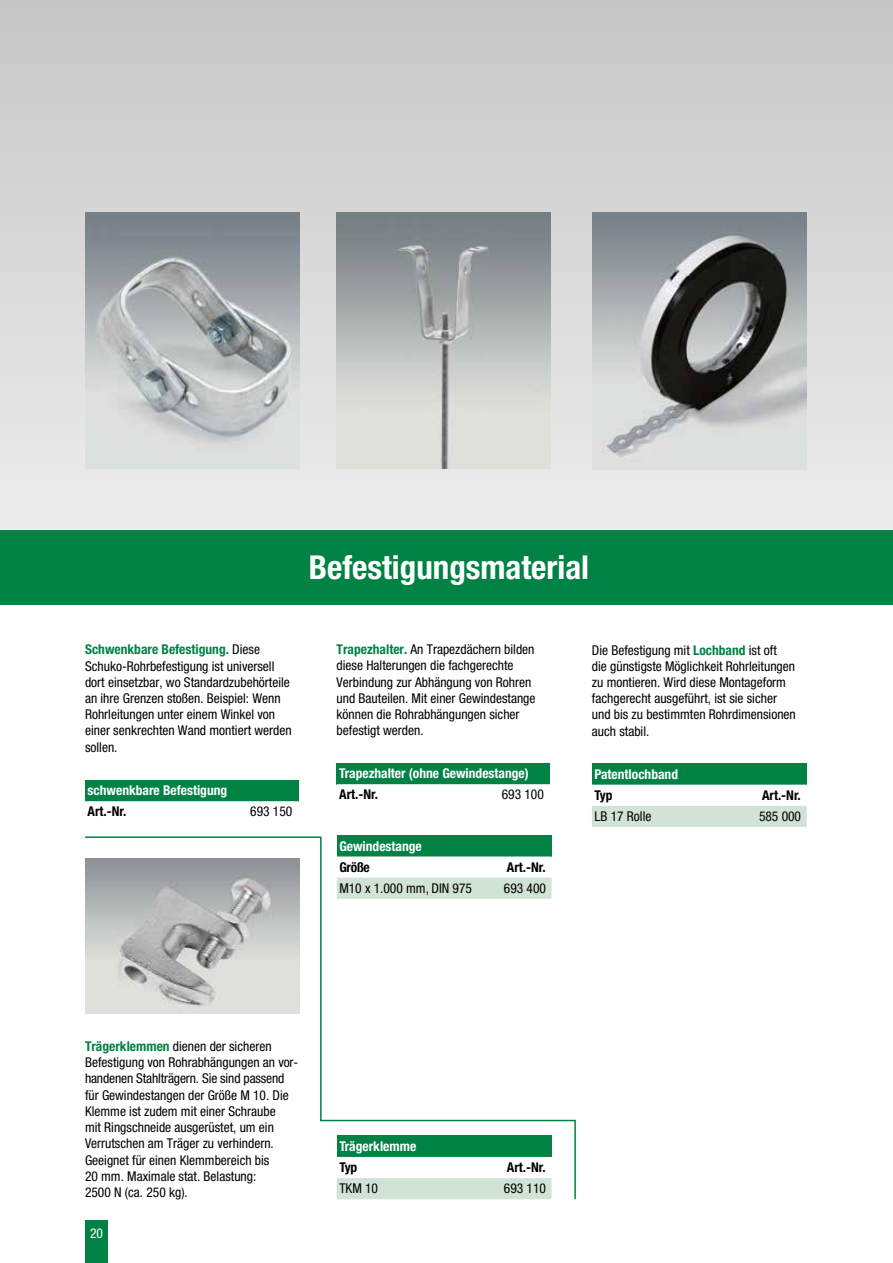
<style>
.page{position:relative;width:893px;height:1263px;background:#fff}
.page>*{position:absolute;margin:0;border:0;box-sizing:border-box;transform-origin:0 0}
.t1{font:700 condensed 33px "Helvetica Neue LT Pro";color:#fff}
.t2{font:condensed 13.5px/16.2px "Helvetica Neue LT Pro";color:#000}
.t3{font:700 condensed 13.5px "Helvetica Neue LT Pro";color:#fff}
.t4{font:700 condensed 13.5px "Helvetica Neue LT Pro";color:#000}
.t5{font:condensed 13.5px "Helvetica Neue LT Pro";color:#fff}
.s1{font-weight:700;color:#008244}
</style>
<div class="page">
<div style="left:0;top:0;width:893px;height:531px;background:linear-gradient(to bottom,#c6c6c6,#ececec)"></div>
<div style="left:0;top:530px;width:893px;height:75px;background:#008244"></div>
<img style="left:593px;top:213px;width:214px;height:256px">
<img style="left:337px;top:213px;width:213px;height:256px">
<img style="left:85px;top:212px;width:214px;height:257px">
<div style="left:85px;top:1220px;width:23px;height:43px;background:#008244"></div>
<div style="left:85px;top:780px;width:214px;height:21px;background:#008244"></div>
<svg style="left:85px;top:801px;width:214px;height:1px"></svg>
<div style="left:337px;top:835px;width:214px;height:21px;background:#008244"></div>
<div style="left:337px;top:763px;width:213px;height:21px;background:#008244"></div>
<svg style="left:337px;top:784px;width:213px;height:1px"></svg>
<div style="left:592px;top:763px;width:215px;height:22px;background:#008244"></div>
<div style="left:592px;top:806px;width:215px;height:21px;background:#d1e3d6"></div>
<svg style="left:85px;top:836px;width:491px;height:364px"></svg>
<h1 class="t1" style="left:309px;top:548px;width:282px">Befestigungsmaterial</h1>
<p class="t2" style="left:85px;top:641px;width:208px"><span class="s1">Schwenkbare Befestigung.</span> Diese Schuko-Rohrbefestigung ist universell dort einsetzbar, wo Standardzubehörteile an ihre Grenzen stoßen. Beispiel: Wenn Rohrleitungen unter einem Winkel von einer senkrechten Wand montiert werden sollen.</p>
<p class="t3" style="left:88px;top:782px;width:141px">schwenkbare Befestigung</p>
<p class="t4" style="left:88px;top:803px;width:40px">Art.-Nr.</p>
<p class="t2" style="left:250px;top:803px;width:44px">693 150</p>
<p class="t2" style="left:337px;top:641px;width:200px"><span class="s1">Trapezhalter.</span> An Trapezdächern bilden diese Halterungen die fachgerechte Verbindung zur Abhängung von Rohren und Bauteilen. Mit einer Gewindestange können die Rohrabhängungen sicher befestigt werden.</p>
<p class="t2" style="left:592px;top:642px;width:205px">Die Befestigung mit <span class="s1">Lochband</span> ist oft<br>die günstigste Möglichkeit Rohrleitungen zu montieren. Wird diese Montageform fachgerecht ausgeführt, ist sie sicher und bis zu bestimmten Rohrdimensionen auch stabil.</p>
<p class="t3" style="left:594px;top:766px;width:85px">Patentlochband</p>
<p class="t4" style="left:594px;top:787px;width:19px">Typ</p>
<p class="t4" style="left:762px;top:787px;width:40px">Art.-Nr.</p>
<p class="t2" style="left:594px;top:808px;width:58px">LB 17 Rolle</p>
<p class="t2" style="left:759px;top:808px;width:44px">585 000</p>
<p class="t3" style="left:339px;top:765px;width:191px">Trapezhalter (ohne Gewindestange)</p>
<p class="t4" style="left:339px;top:786px;width:40px">Art.-Nr.</p>
<p class="t2" style="left:502px;top:786px;width:44px">693 100</p>
<p class="t3" style="left:339px;top:838px;width:84px">Gewindestange</p>
<p class="t4" style="left:339px;top:859px;width:32px">Größe</p>
<p class="t4" style="left:507px;top:859px;width:40px">Art.-Nr.</p>
<p class="t2" style="left:339px;top:880px;width:134px">M10 x 1.000 mm, DIN 975</p>
<p class="t2" style="left:504px;top:880px;width:44px">693 400</p>
<p class="t2" style="left:85px;top:1038px;width:213px"><span class="s1">Trägerklemmen</span> dienen der sicheren Befestigung von Rohrabhängungen an vor&shy;handenen Stahlträgern. Sie sind passend für Gewindestangen der Größe M 10. Die Klemme ist zudem mit einer Schraube<br>mit Ringschneide ausgerüstet, um ein Verrutschen am Träger zu verhindern.<br>Geeignet für einen Klemmbereich bis<br>20 mm. Maximale stat. Belastung:<br>2500 N (ca. 250 kg).</p>
<p class="t5" style="left:90px;top:1226px;width:14px">20</p>
<p class="t3" style="left:339px;top:1138px;width:78px">Trägerklemme</p>
<p class="t4" style="left:339px;top:1159px;width:19px">Typ</p>
<p class="t4" style="left:507px;top:1159px;width:40px">Art.-Nr.</p>
<p class="t2" style="left:339px;top:1180px;width:40px">TKM 10</p>
<p class="t2" style="left:504px;top:1180px;width:44px">693 110</p>
</div>
